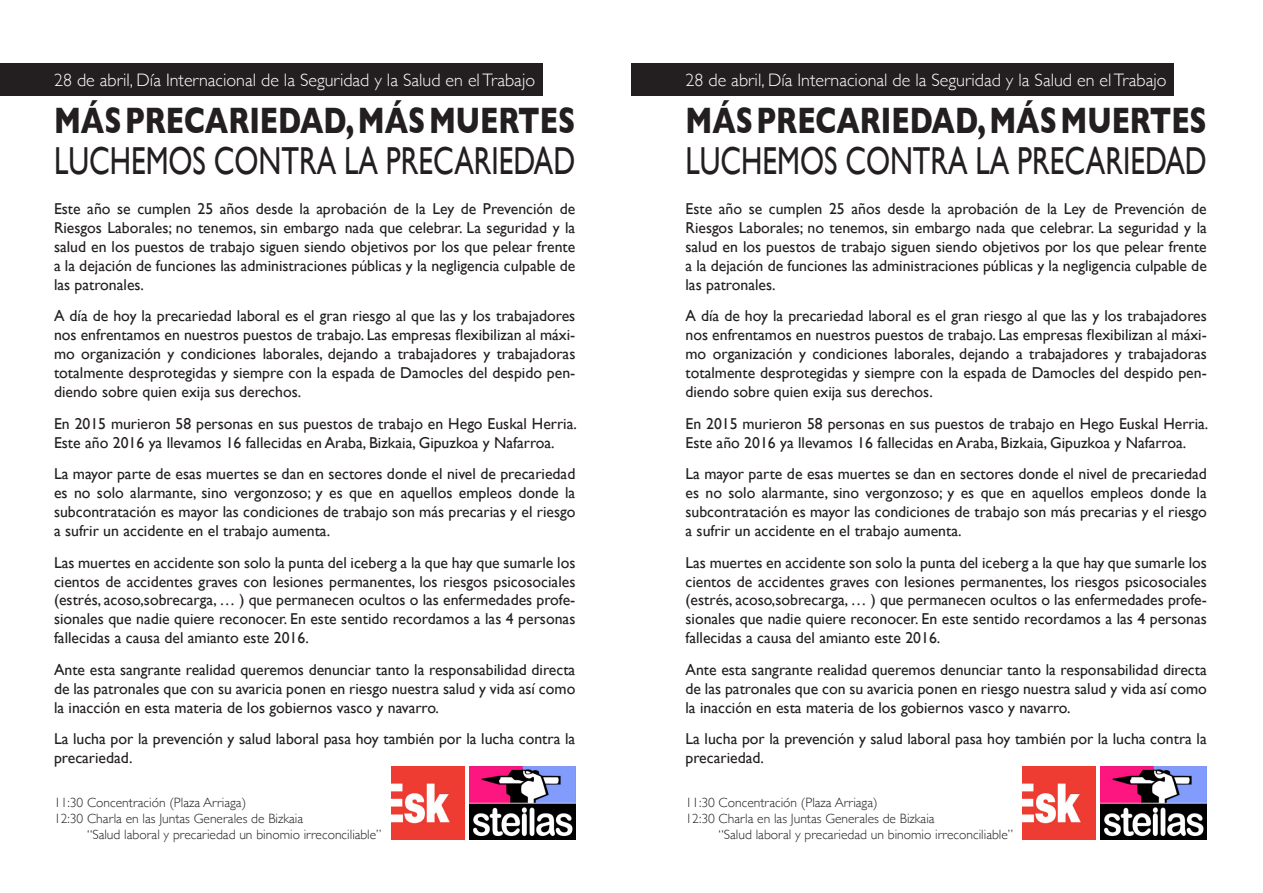
<style>
.page{position:relative;width:1263px;height:893px;background:#fff}
.page>*{position:absolute;margin:0;border:0;box-sizing:border-box;transform-origin:0 0}
.t1{font:39px "Gill Sans";color:#231f20;scale:.75 1}
.t2{font:700 37.5px "Gill Sans";color:#231f20;scale:.75 1}
.t3{font:300 18px "Gill Sans";color:#fff}
.t4{font:15.75px/18.9px "Gill Sans";color:#231f20;text-align:justify}
.t5{font:300 13.5px "Gill Sans";color:#231f20}
</style>
<div class="page">
<div style="left:0;top:64px;width:543px;height:32px;background:#231f20"></div>
<img style="left:469px;top:766px;width:106px;height:73px">
<img style="left:391px;top:766px;width:73px;height:73px">
<div style="left:631px;top:64px;width:543px;height:32px;background:#231f20"></div>
<img style="left:1101px;top:766px;width:106px;height:73px">
<img style="left:1023px;top:766px;width:72px;height:73px">
<p class="t3" style="left:54px;top:66px;width:483px">28 de abril, Día Internacional de la Seguridad y la Salud en el Trabajo</p>
<p class="t2" style="left:54px;top:91px;width:697px">MÁS PRECARIEDAD, MÁS MUERTES</p>
<p class="t1" style="left:54px;top:138px;width:697px">LUCHEMOS CONTRA LA PRECARIEDAD</p>
<p class="t4" style="left:54px;top:199px;width:523px">Este año se cumplen 25 años desde la aprobación de la Ley de Prevención de Riesgos Laborales; no tenemos, sin embargo nada que celebrar. La seguridad y la salud en los puestos de trabajo siguen siendo objetivos por los que pelear frente a la dejación de funciones las administraciones públicas y la negligencia culpable de las patronales.</p>
<p class="t4" style="left:54px;top:307px;width:523px">A día de hoy la precariedad laboral es el gran riesgo al que las y los trabajadores nos enfrentamos en nuestros puestos de trabajo. Las empresas flexibilizan al máxi&shy;mo organización y condiciones laborales, dejando a trabajadores y trabajadoras totalmente desprotegidas y siempre con la espada de Damocles del despido pen&shy;diendo sobre quien exija sus derechos.</p>
<p class="t4" style="left:54px;top:414px;width:524px">En 2015 murieron 58 personas en sus puestos de trabajo en Hego Euskal Herria.<br>Este año 2016 ya llevamos 16 fallecidas en Araba, Bizkaia, Gipuzkoa y Nafarroa.</p>
<p class="t4" style="left:54px;top:464px;width:523px">La mayor parte de esas muertes se dan en sectores donde el nivel de precariedad es no solo alarmante, sino vergonzoso; y es que en aquellos empleos donde la subcontratación es mayor las condiciones de trabajo son más precarias y el riesgo a sufrir un accidente en el trabajo aumenta.</p>
<p class="t4" style="left:54px;top:553px;width:523px">Las muertes en accidente son solo la punta del iceberg a la que hay que sumarle los cientos de accidentes graves con lesiones permanentes, los riesgos psicosociales (estrés, acoso,sobrecarga, … ) que permanecen ocultos o las enfermedades profe&shy;sionales que nadie quiere reconocer. En este sentido recordamos a las 4 personas fallecidas a causa del amianto este 2016.</p>
<p class="t4" style="left:54px;top:660px;width:523px">Ante esta sangrante realidad queremos denunciar tanto la responsabilidad directa de las patronales que con su avaricia ponen en riesgo nuestra salud y vida así como la inacción en esta materia de los gobiernos vasco y navarro.</p>
<p class="t4" style="left:54px;top:729px;width:523px">La lucha por la prevención y salud laboral pasa hoy también por la lucha contra la precariedad.</p>
<p class="t5" style="left:54px;top:792px;width:194px">11:30 Concentración (Plaza Arriaga)</p>
<p class="t5" style="left:54px;top:808px;width:251px">12:30 Charla en las Juntas Generales de Bizkaia</p>
<p class="t5" style="left:87px;top:824px;width:296px">“Salud laboral y precariedad un binomio irreconciliable”</p>
<p class="t3" style="left:685px;top:66px;width:483px">28 de abril, Día Internacional de la Seguridad y la Salud en el Trabajo</p>
<p class="t2" style="left:685px;top:91px;width:697px">MÁS PRECARIEDAD, MÁS MUERTES</p>
<p class="t1" style="left:685px;top:138px;width:697px">LUCHEMOS CONTRA LA PRECARIEDAD</p>
<p class="t4" style="left:685px;top:199px;width:523px">Este año se cumplen 25 años desde la aprobación de la Ley de Prevención de Riesgos Laborales; no tenemos, sin embargo nada que celebrar. La seguridad y la salud en los puestos de trabajo siguen siendo objetivos por los que pelear frente a la dejación de funciones las administraciones públicas y la negligencia culpable de las patronales.</p>
<p class="t4" style="left:685px;top:307px;width:523px">A día de hoy la precariedad laboral es el gran riesgo al que las y los trabajadores nos enfrentamos en nuestros puestos de trabajo. Las empresas flexibilizan al máxi&shy;mo organización y condiciones laborales, dejando a trabajadores y trabajadoras totalmente desprotegidas y siempre con la espada de Damocles del despido pen&shy;diendo sobre quien exija sus derechos.</p>
<p class="t4" style="left:685px;top:414px;width:524px">En 2015 murieron 58 personas en sus puestos de trabajo en Hego Euskal Herria.<br>Este año 2016 ya llevamos 16 fallecidas en Araba, Bizkaia, Gipuzkoa y Nafarroa.</p>
<p class="t4" style="left:685px;top:464px;width:523px">La mayor parte de esas muertes se dan en sectores donde el nivel de precariedad es no solo alarmante, sino vergonzoso; y es que en aquellos empleos donde la subcontratación es mayor las condiciones de trabajo son más precarias y el riesgo a sufrir un accidente en el trabajo aumenta.</p>
<p class="t4" style="left:685px;top:553px;width:523px">Las muertes en accidente son solo la punta del iceberg a la que hay que sumarle los cientos de accidentes graves con lesiones permanentes, los riesgos psicosociales (estrés, acoso,sobrecarga, … ) que permanecen ocultos o las enfermedades profe&shy;sionales que nadie quiere reconocer. En este sentido recordamos a las 4 personas fallecidas a causa del amianto este 2016.</p>
<p class="t4" style="left:685px;top:660px;width:523px">Ante esta sangrante realidad queremos denunciar tanto la responsabilidad directa de las patronales que con su avaricia ponen en riesgo nuestra salud y vida así como la inacción en esta materia de los gobiernos vasco y navarro.</p>
<p class="t4" style="left:685px;top:729px;width:523px">La lucha por la prevención y salud laboral pasa hoy también por la lucha contra la precariedad.</p>
<p class="t5" style="left:685px;top:792px;width:194px">11:30 Concentración (Plaza Arriaga)</p>
<p class="t5" style="left:685px;top:808px;width:251px">12:30 Charla en las Juntas Generales de Bizkaia</p>
<p class="t5" style="left:718px;top:824px;width:296px">“Salud laboral y precariedad un binomio irreconciliable”</p>
</div>
